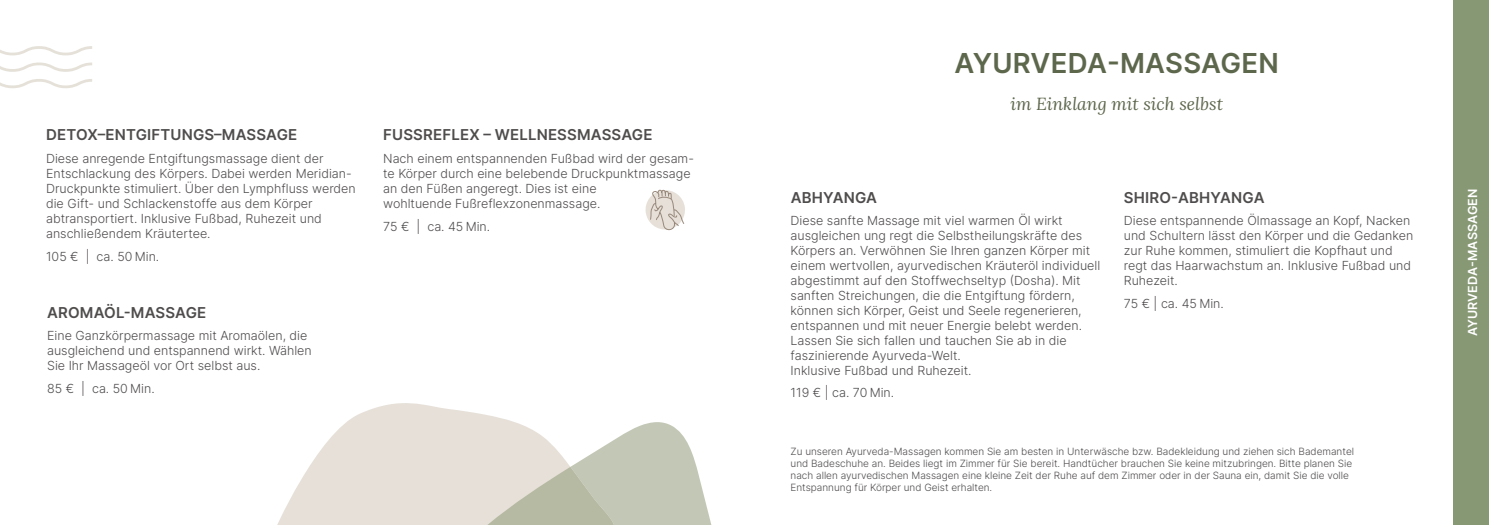
<style>
.page{position:relative;width:1489px;height:525px;background:#fff}
.page>*{position:absolute;margin:0;border:0;box-sizing:border-box;transform-origin:0 0}
.t1{font:600 27.5px "Inter";letter-spacing:.01em;color:#5d674c}
.t2{font:italic 17.5px "Lora";color:#5d674c}
.t3{font:600 15px "Inter";letter-spacing:.01em;color:#4f4c4c}
.t4{font:300 12.5px/15px "Inter";color:#4f4c4c}
.t5{font:600 12.5px "Inter";letter-spacing:.01em;color:#fff}
.t6{font:300 10px/12px "Inter";color:#4f4c4c}
</style>
<div class="page">
<svg style="left:645px;top:189px;width:40px;height:41px"></svg>
<svg style="left:0;top:79px;width:92px;height:9px"></svg>
<svg style="left:0;top:62px;width:92px;height:10px"></svg>
<svg style="left:0;top:46px;width:92px;height:9px"></svg>
<svg style="left:278px;top:403px;width:235px;height:121px;fill:#e6e0d8"></svg>
<svg style="left:487px;top:422px;width:224px;height:102px"></svg>
<div style="left:1453px;top:0;width:35px;height:524px;background:#879875"></div>
<p class="t3" style="left:46px;top:124px;width:253px">DETOX–ENTGIFTUNGS–MASSAGE</p>
<p class="t4" style="left:46px;top:150px;width:311px">Diese anregende Entgiftungsmassage dient der Entschlackung des Körpers. Dabei werden Meridian-Druckpunkte stimuliert. Über den Lymphfluss werden die Gift- und Schlackenstoffe aus dem Körper abtransportiert. Inklusive Fußbad, Ruhezeit und anschließendem Kräutertee.</p>
<p class="t4" style="left:46px;top:248px;width:115px">105 € | ca. 50 Min.</p>
<p class="t3" style="left:47px;top:301px;width:161px">AROMAÖL-MASSAGE</p>
<p class="t4" style="left:47px;top:327px;width:266px">Eine Ganzkörpermassage mit Aromaölen, die ausgleichend und entspannend wirkt. Wählen<br>Sie Ihr Massageöl vor Ort selbst aus.</p>
<p class="t4" style="left:47px;top:380px;width:109px">85 € | ca. 50 Min.</p>
<p class="t3" style="left:383px;top:124px;width:271px">FUSSREFLEX – WELLNESSMASSAGE</p>
<p class="t4" style="left:383px;top:150px;width:312px">Nach einem entspannenden Fußbad wird der gesam&shy;te Körper durch eine belebende Druckpunktmassage an den Füßen angeregt. Dies ist eine<br>wohltuende Fußreflexzonenmassage.</p>
<p class="t4" style="left:383px;top:218px;width:109px">75 € | ca. 45 Min.</p>
<h1 class="t1" style="left:954px;top:43px;width:326px">AYURVEDA-MASSAGEN</h1>
<h2 class="t2" style="left:1010px;top:92px;width:214px">im Einklang mit sich selbst</h2>
<p class="t3" style="left:790px;top:186px;width:88px">ABHYANGA</p>
<p class="t4" style="left:790px;top:212px;width:311px">Diese sanfte Massage mit viel warmen Öl wirkt ausgleichen ung regt die Selbstheilungskräfte des Körpers an. Verwöhnen Sie Ihren ganzen Körper mit einem wertvollen, ayurvedischen Kräuteröl individuell abgestimmt auf den Stoffwechseltyp (Dosha). Mit sanften Streichungen, die die Entgiftung fördern, können sich Körper, Geist und Seele regenerieren, entspannen und mit neuer Energie belebt werden.<br>Lassen Sie sich fallen und tauchen Sie ab in die faszinierende Ayurveda-Welt.<br>Inklusive Fußbad und Ruhezeit.</p>
<p class="t4" style="left:790px;top:385px;width:105px">119 € | ca. 70 Min.</p>
<p class="t3" style="left:1123px;top:186px;width:142px">SHIRO-ABHYANGA</p>
<p class="t4" style="left:1123px;top:213px;width:291px">Diese entspannende Ölmassage an Kopf, Nacken und Schultern lässt den Körper und die Gedanken zur Ruhe kommen, stimuliert die Kopfhaut und regt das Haarwachstum an. Inklusive Fußbad und Ruhezeit.</p>
<p class="t4" style="left:1123px;top:295px;width:101px">75 € | ca. 45 Min.</p>
<p class="t6" style="left:790px;top:445px;width:565px">Zu unseren Ayurveda-Massagen kommen Sie am besten in Unterwäsche bzw. Badekleidung und ziehen sich Bademantel und Badeschuhe an. Beides liegt im Zimmer für Sie bereit. Handtücher brauchen Sie keine mitzubringen. Bitte planen Sie nach allen ayurvedischen Massagen eine kleine Zeit der Ruhe auf dem Zimmer oder in der Sauna ein, damit Sie die volle Entspannung für Körper und Geist erhalten.</p>
<p class="t5" style="left:1463px;top:336px;width:149px;rotate:-90deg">AYURVEDA-MASSAGEN</p>
</div>
